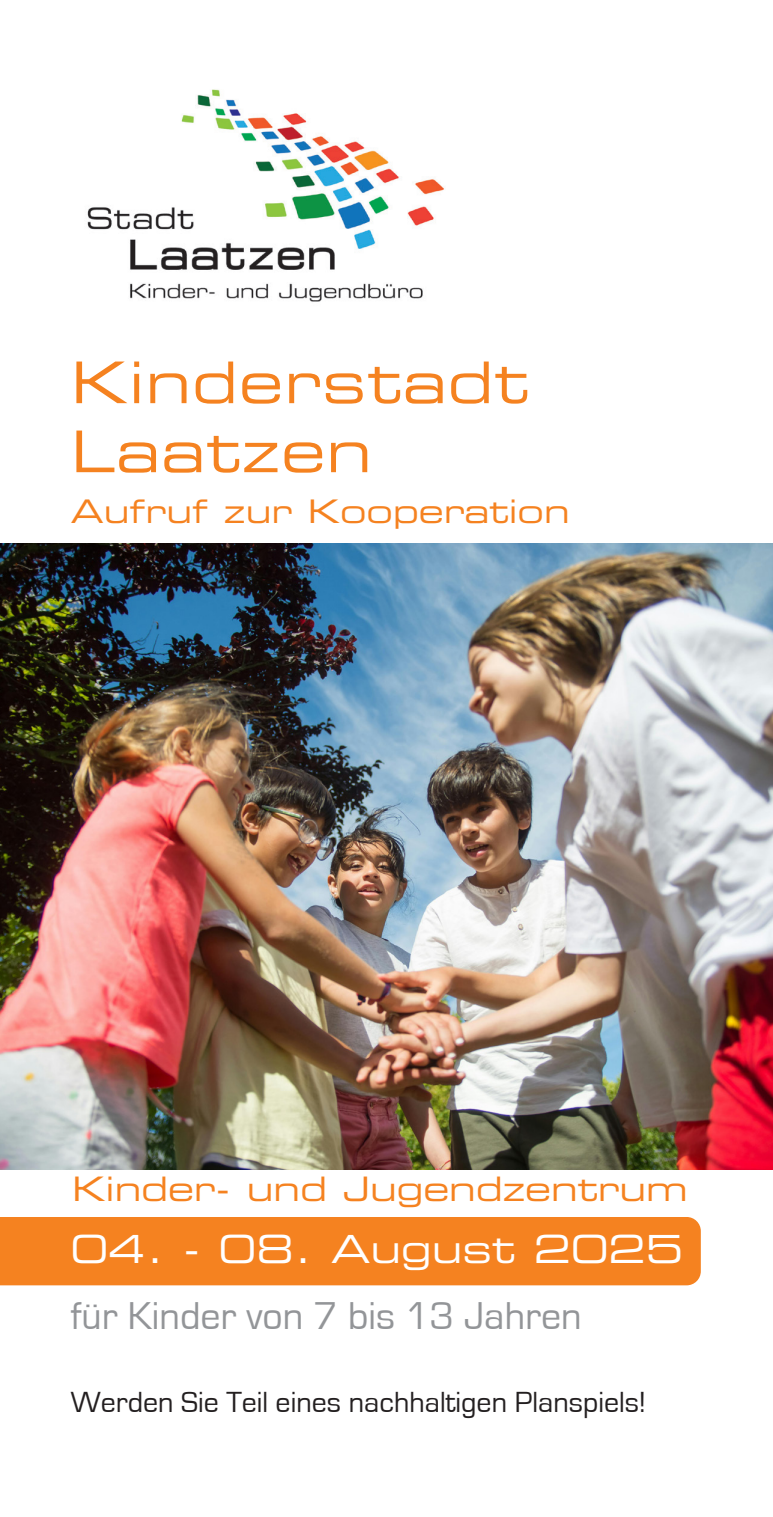
<style>
.page{position:relative;width:773px;height:1517px;background:#fff}
.page>*{position:absolute;margin:0;border:0;box-sizing:border-box;transform-origin:0 0}
.t1{font:57.5px "Eurostile Extended Two";letter-spacing:.02em;color:#f58220}
.t2{font:40px "Eurostile";color:#939598}
.t3{font:38.75px "Eurostile Extended Two";color:#fff}
.t4{font:33.75px "Eurostile Extended Two";color:#f58220}
.t5{font:32.5px "Eurostile Extended Two";color:#f58220}
.t6{font:30px "Eurostile";color:#231f20}
</style>
<div class="page">
<img style="left:87px;top:89px;width:357px;height:213px">
<div style="left:0;top:1217px;width:700px;height:68px;background:#f58220"></div>
<img style="left:0;top:543px;width:772px;height:626px">
<p class="t1" style="left:71px;top:343px;width:459px">Kinderstadt</p>
<p class="t1" style="left:71px;top:412px;width:302px">Laatzen</p>
<p class="t5" style="left:71px;top:489px;width:500px">Aufruf zur Kooperation</p>
<p class="t4" style="left:72px;top:1165px;width:617px">Kinder- und Jugendzentrum</p>
<p class="t3" style="left:71px;top:1223px;width:613px">04. - 08. August 2025</p>
<p class="t2" style="left:71px;top:1294px;width:512px">für Kinder von 7 bis 13 Jahren</p>
<p class="t6" style="left:71px;top:1385px;width:576px">Werden Sie Teil eines nachhaltigen Planspiels!</p>
</div>
